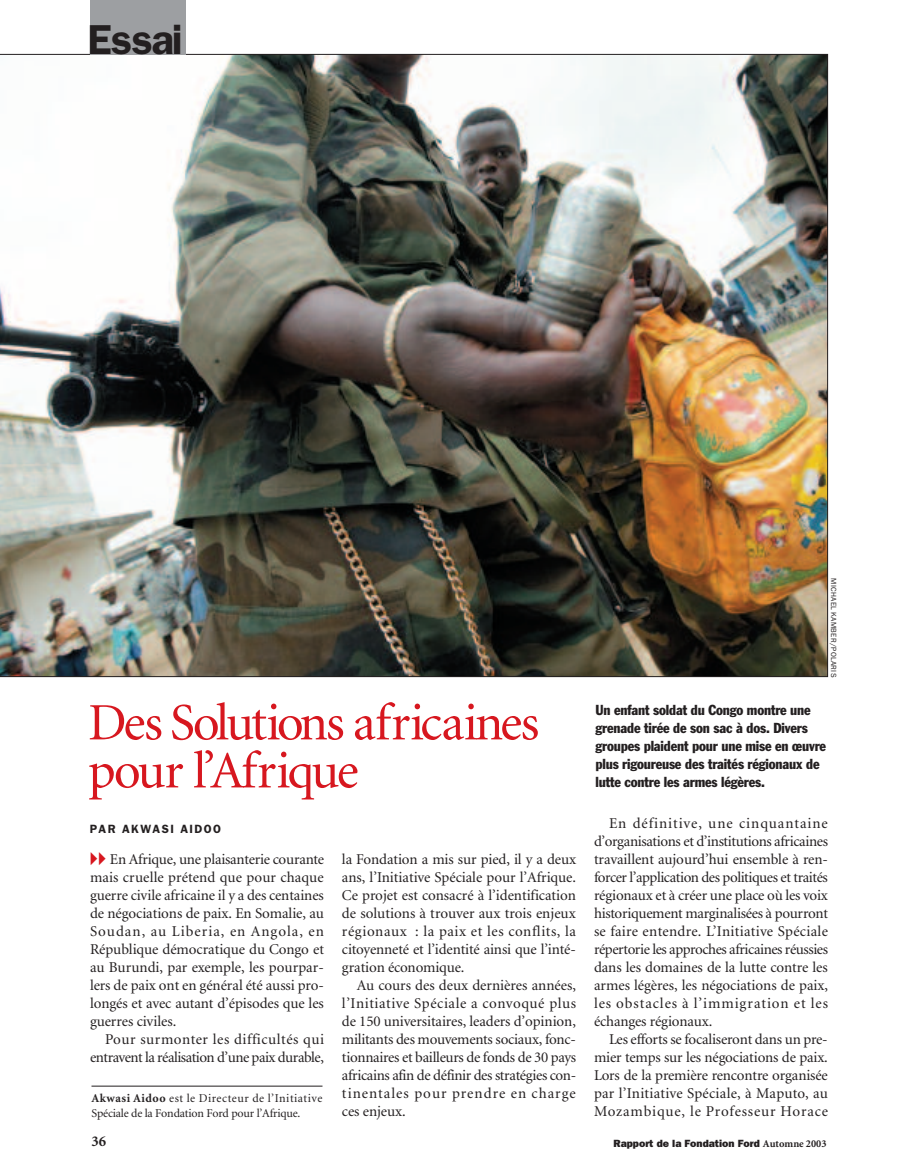
<style>
.page{position:relative;width:918px;height:1175px;background:#fff}
.page>*{position:absolute;margin:0;border:0;box-sizing:border-box;transform-origin:0 0}
.t1{font:52.5px/48px "Minion";letter-spacing:-.045em;color:#d7171f}
.t2{font:600 42px "Franklin Gothic";letter-spacing:-.02em;color:#231f20}
.t3{font:15px/18px "Minion";letter-spacing:-.005em;color:#231f20;text-align:justify}
.t4{font:15px/18px "Minion";letter-spacing:-.025em;color:#231f20;text-align:right}
.t5{font:700 15px "Minion";color:#231f20}
.t6{font:condensed 14.25px/18px "Franklin Gothic";letter-spacing:-.01em;color:#231f20}
.t7{font:12px/15px "Minion";letter-spacing:-.015em;color:#231f20}
.t8{font:600 12px "Franklin Gothic";letter-spacing:.12em;color:#231f20}
.t9{font:800 10.5px "Franklin Gothic";color:#231f20}
.t10{font:7.5px "Franklin Gothic";color:#231f20}
.s1{font-weight:700}
.s2{font-family:"Minion";font-weight:700}
</style>
<div class="page">
<img style="left:0;top:54px;width:828px;height:623px">
<hr style="left:92px;top:1085px;width:230px;height:1px;background:#231f20">
<div style="left:90px;top:0;width:95px;height:54px;background:#9d9fa2"></div>
<h2 class="t2" style="left:87px;top:15px;width:97px">Essai</h2>
<h1 class="t1" style="left:88px;top:702px;width:453px">Des Solutions africaines pour l’Afrique</h1>
<p class="t8" style="left:90px;top:821px;width:133px">PAR AKWASI AIDOO</p>
<p class="t3" style="left:90px;top:851px;width:236px;text-indent:20px">En Afrique, une plaisanterie courante mais cruelle prétend que pour chaque guerre civile africaine il y a des centaines de négociations de paix. En Somalie, au Soudan, au Liberia, en Angola, en République démocratique du Congo et au Burundi, par exemple, les pourpar&shy;lers de paix ont en général été aussi pro&shy;longés et avec autant d’épisodes que les guerres civiles.</p>
<p class="t4" style="left:90px;top:1031px;width:236px">Pour surmonter les difficultés qui entravent la réalisation d’une paix durable,</p>
<p class="t7" style="left:92px;top:1091px;width:233px"><span class="s1">Akwasi Aidoo</span> est le Directeur de l’Initiative<br>Spéciale de la Fondation Ford pour l’Afrique.</p>
<p class="t3" style="left:342px;top:851px;width:236px">la Fondation a mis sur pied, il y a deux ans, l’Initiative Spéciale pour l’Afrique.<br>Ce projet est consacré à l’identification de solutions à trouver aux trois enjeux régionaux : la paix et les conflits, la citoyenneté et l’identité ainsi que l’inté&shy;gration économique.</p>
<p class="t3" style="left:342px;top:977px;width:236px;text-indent:15px">Au cours des deux dernières années, l’Initiative Spéciale a convoqué plus de 150 universitaires, leaders d’opinion, militants des mouvements sociaux, fonc&shy;tionnaires et bailleurs de fonds de 30 pays africains afin de définir des stratégies con&shy;tinentales pour prendre en charge ces enjeux.</p>
<p class="t10" style="left:838px;top:578px;width:100px;rotate:90deg">MICHAEL KAMBER/POLARIS</p>
<p class="t6" style="left:596px;top:702px;width:232px">Un enfant soldat du Congo montre une grenade tirée de son sac à dos. Divers groupes plaident pour une mise en œuvre plus rigoureuse des traités régionaux de lutte contre les armes légères.</p>
<p class="t3" style="left:594px;top:815px;width:236px;text-indent:15px">En définitive, une cinquantaine d’organisations et d’institutions africaines travaillent aujourd’hui ensemble à ren&shy;forcer l’application des politiques et traités régionaux et à créer une place où les voix historiquement marginalisées à pourront se faire entendre. L’Initiative Spéciale répertorie les approches africaines réussies dans les domaines de la lutte contre les armes légères, les négociations de paix, les obstacles à l’immigration et les échanges régionaux.</p>
<p class="t3" style="left:594px;top:1031px;width:236px;text-indent:15px">Les efforts se focaliseront dans un pre&shy;mier temps sur les négociations de paix.<br>Lors de la première rencontre organisée par l’Initiative Spéciale, à Maputo, au Mozambique, le Professeur Horace</p>
<p class="t5" style="left:92px;top:1135px;width:16px">36</p>
<p class="t9" style="left:614px;top:1137px;width:214px">Rapport de la Fondation Ford <span class="s2">Automne 2003</span></p>
</div>
